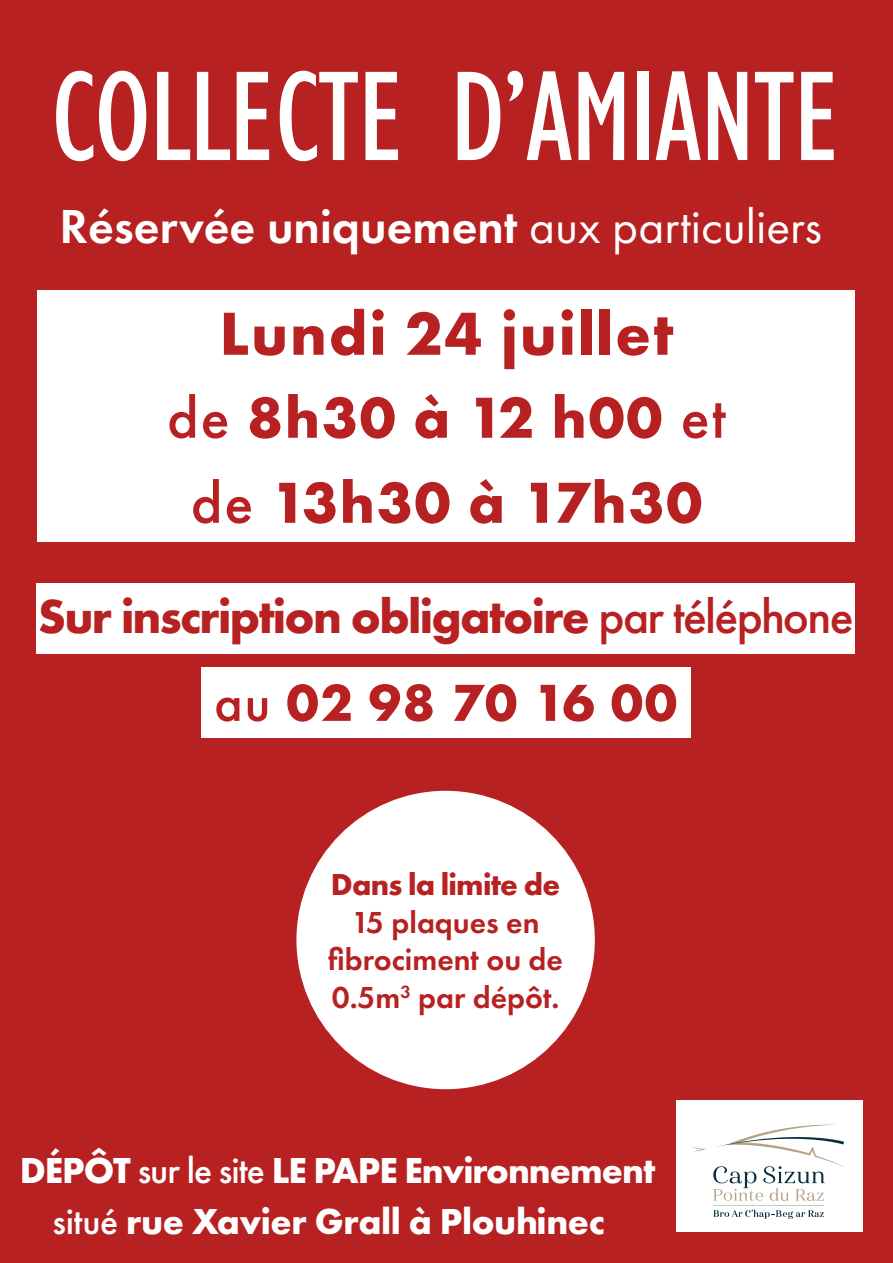
<style>
.page{position:relative;width:893px;height:1263px;background:#b72121}
.page>*{position:absolute;margin:0;border:0;box-sizing:border-box;transform-origin:0 0}
.t1{font:condensed 132px "Gill Sans";letter-spacing:-.01em;color:#fff}
.t2{font:700 63px "Futura PT";letter-spacing:.03em;color:#b72121}
.t3{font:700 60px/85.1px "Futura PT";letter-spacing:.03em;color:#b72121;text-align:center}
.t4{font:700 54px "Futura PT";letter-spacing:.03em;color:#b72121}
.t5{font:700 49.5px "Futura PT";letter-spacing:-.035em;color:#b72121}
.t6{font:600 49.5px "Futura PT";color:#fff}
.t7{font:700 37.5px/50.6px "Futura PT";letter-spacing:-.025em;color:#fff;text-align:center}
.t8{font:600 31.5px/37.8px "Futura PT";color:#b72121;text-align:center}
.t9{font:700 31.5px "Futura PT";letter-spacing:-.025em;color:#b72121}
.s1{font-weight:400}
.s2{font-weight:500}
</style>
<div class="page">
<div style="left:36px;top:584px;width:819px;height:70px;background:#fff"></div>
<div style="left:201px;top:667px;width:490px;height:71px;background:#fff"></div>
<div style="left:38px;top:290px;width:817px;height:251px;background:#fff"></div>
<div style="left:677px;top:1100px;width:186px;height:132px;background:#fff"></div>
<svg style="left:692px;top:1146px;width:14px;height:5px"></svg>
<svg style="left:713px;top:1124px;width:133px;height:95px"></svg>
<div style="left:296px;top:791px;width:299px;height:298px;background:#fff;border-radius:50%"></div>
<h1 class="t1" style="left:52px;top:39px;width:791px">COLLECTE D’AMIANTE</h1>
<h3 class="t6" style="left:60px;top:195px;width:764px">Réservée uniquement <span class="s1">aux particuliers</span></h3>
<h2 class="t2" style="left:219px;top:293px;width:455px">Lundi 24 juillet</h2>
<h3 class="t3" style="left:167px;top:374px;width:560px"><span class="s2">de</span> 8h30 à 12 h00 <span class="s2">et de</span> 13h30 à 17h30</h3>
<h3 class="t5" style="left:38px;top:584px;width:817px">Sur inscription obligatoire <span class="s2">par téléphone</span></h3>
<h3 class="t4" style="left:214px;top:668px;width:464px"><span class="s2">au</span> 02 98 70 16 00</h3>
<p class="t9" style="left:331px;top:864px;width:231px">Dans la limite de</p>
<p class="t8" style="left:328px;top:903px;width:236px">15 plaques en fibrociment ou de<br>0.5m<sup>3</sup> par dépôt.</p>
<p class="t7" style="left:20px;top:1144px;width:637px">DÉPÔT <span class="s2">sur le site</span> LE PAPE Environnement <span class="s2">situé</span> rue Xavier Grall à Plouhinec</p>
</div>
